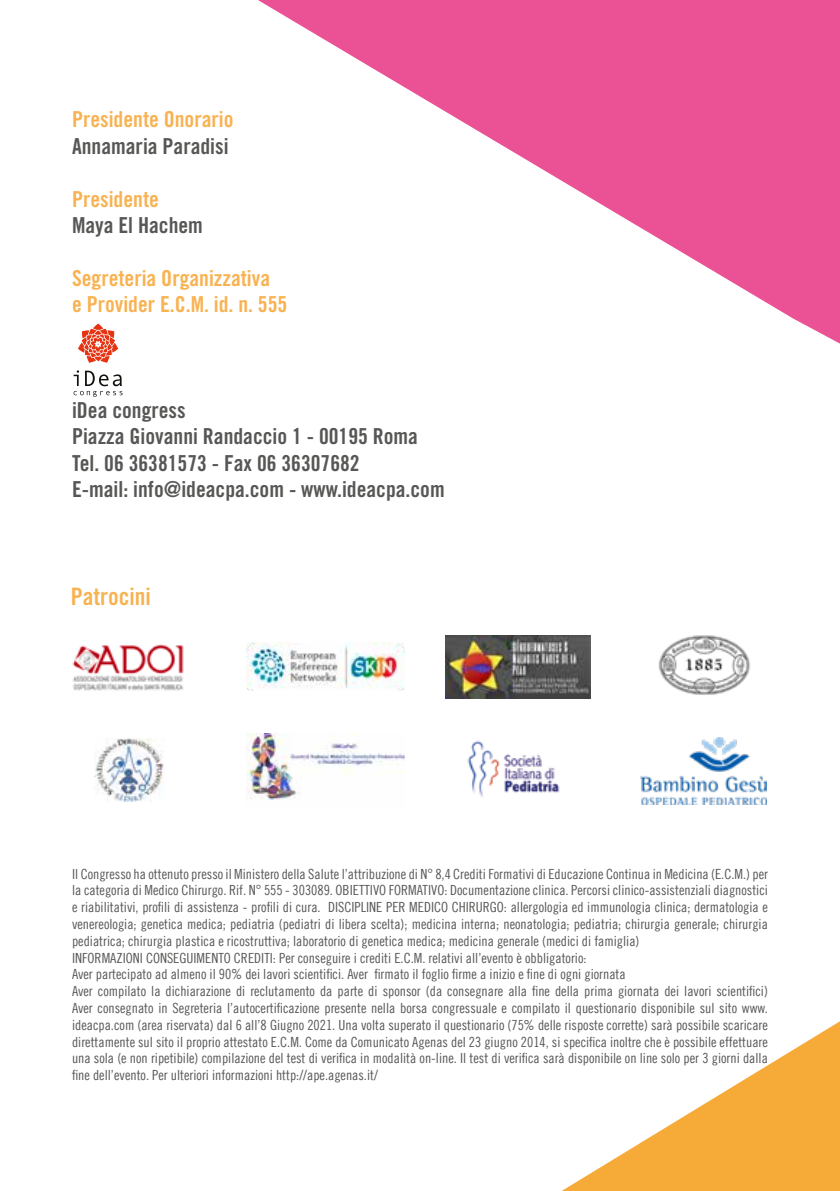
<style>
.page{position:relative;width:840px;height:1191px;background:#fff}
.page>*{position:absolute;margin:0;border:0;box-sizing:border-box;transform-origin:0 0}
.t1{font:24px "Trade Gothic Bold Cond Twenty";color:#f9b251}
.t2{font:22px/26.4px "Trade Gothic Bold Cond Twenty";color:#575756}
.t3{font:22px/26.4px "Trade Gothic Bold Cond Twenty";color:#f9b251}
.t4{font:14px/16.8px "Trade Gothic LT Cond Eighteen";color:#575756}
</style>
<div class="page">
<svg style="left:562px;top:1022px;width:277px;height:169px"></svg>
<svg style="left:258px;top:0;width:581px;height:698px"></svg>
<svg style="left:74px;top:370px;width:48px;height:27px"></svg>
<svg style="left:78px;top:323px;width:40px;height:40px"></svg>
<img style="left:640px;top:738px;width:126px;height:66px">
<img style="left:247px;top:733px;width:157px;height:67px">
<img style="left:72px;top:644px;width:112px;height:47px">
<img style="left:445px;top:635px;width:145px;height:63px">
<img style="left:246px;top:642px;width:158px;height:49px">
<img style="left:467px;top:740px;width:93px;height:57px">
<img style="left:645px;top:634px;width:115px;height:64px">
<img style="left:94px;top:738px;width:70px;height:63px">
<h2 class="t3" style="left:72px;top:106px;width:163px">Presidente Onorario</h2>
<h2 class="t2" style="left:72px;top:133px;width:158px">Annamaria Paradisi</h2>
<h2 class="t3" style="left:72px;top:185px;width:88px">Presidente</h2>
<h2 class="t2" style="left:72px;top:212px;width:132px">Maya El Hachem</h2>
<h2 class="t3" style="left:72px;top:265px;width:216px">Segreteria Organizzativa<br>e Provider E.C.M. id. n. 555</h2>
<h2 class="t2" style="left:72px;top:397px;width:374px">iDea congress<br>Piazza Giovanni Randaccio 1 - 00195 Roma Tel. 06 36381573 - Fax 06 36307682<br>E-mail: info@ideacpa.com - www.ideacpa.com</h2>
<h1 class="t1" style="left:71px;top:582px;width:81px">Patrocini</h1>
<p class="t4" style="left:72px;top:865px;width:697px">Il Congresso ha ottenuto presso il Ministero della Salute l’attribuzione di N° 8,4 Crediti Formativi di Educazione Continua in Medicina (E.C.M.) per la categoria di Medico Chirurgo. Rif. N° 555 - 303089. OBIETTIVO FORMATIVO: Documentazione clinica. Percorsi clinico-assistenziali diagnostici e riabilitativi, profili di assistenza - profili di cura. DISCIPLINE PER MEDICO CHIRURGO: allergologia ed immunologia clinica; dermatologia e venereologia; genetica medica; pediatria (pediatri di libera scelta); medicina interna; neonatologia; pediatria; chirurgia generale; chirurgia pediatrica; chirurgia plastica e ricostruttiva; laboratorio di genetica medica; medicina generale (medici di famiglia)<br>INFORMAZIONI CONSEGUIMENTO CREDITI: Per conseguire i crediti E.C.M. relativi all’evento è obbligatorio:<br>Aver partecipato ad almeno il 90% dei lavori scientifici. Aver firmato il foglio firme a inizio e fine di ogni giornata<br>Aver compilato la dichiarazione di reclutamento da parte di sponsor (da consegnare alla fine della prima giornata dei lavori scientifici)<br>Aver consegnato in Segreteria l’autocertificazione presente nella borsa congressuale e compilato il questionario disponibile sul sito www. ideacpa.com (area riservata) dal 6 all’8 Giugno 2021. Una volta superato il questionario (75% delle risposte corrette) sarà possibile scaricare direttamente sul sito il proprio attestato E.C.M. Come da Comunicato Agenas del 23 giugno 2014, si specifica inoltre che è possibile effettuare una sola (e non ripetibile) compilazione del test di verifica in modalità on-line. Il test di verifica sarà disponibile on line solo per 3 giorni dalla fine dell’evento. Per ulteriori informazioni http://ape.agenas.it/</p>
</div>
